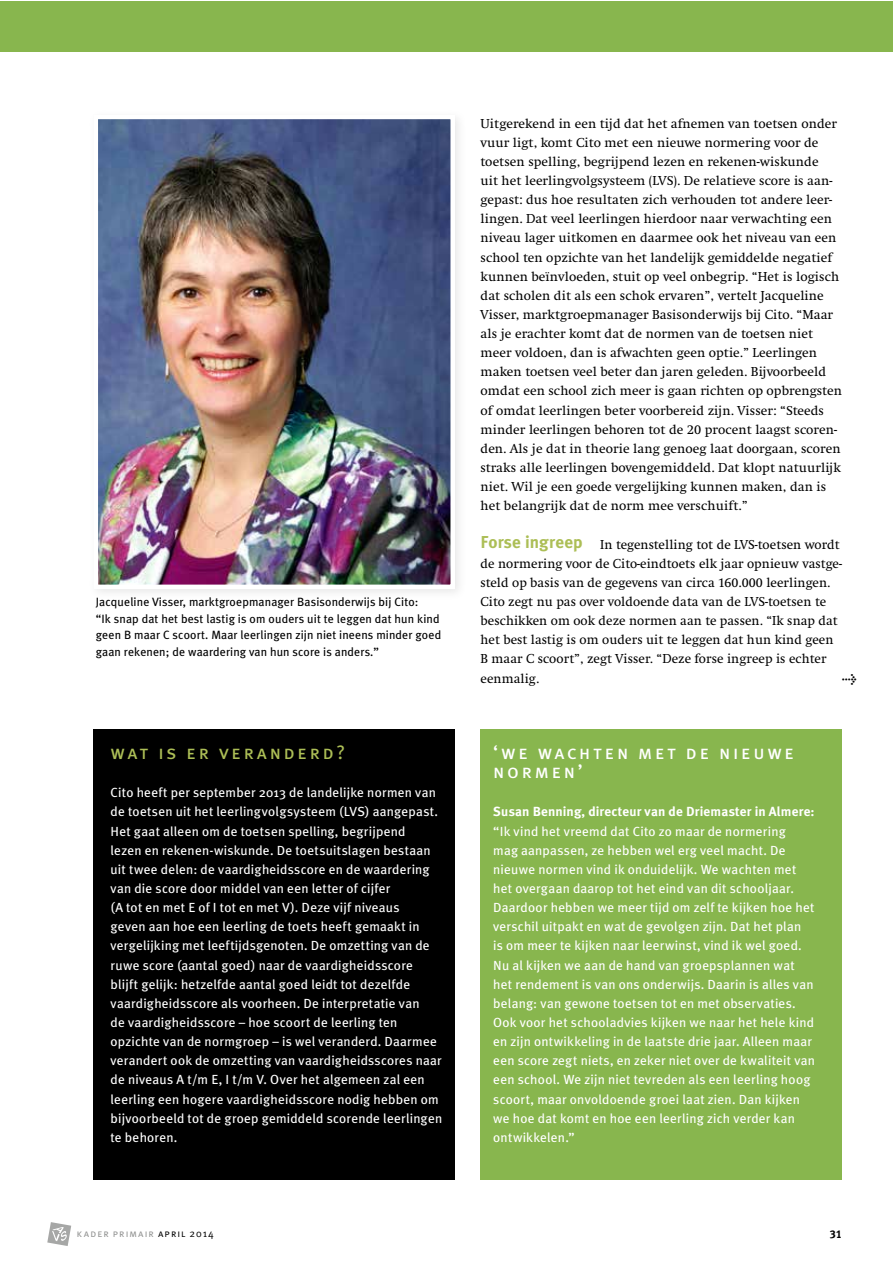
<style>
.page{position:relative;width:893px;height:1263px;background:#fff}
.page>*{position:absolute;margin:0;border:0;box-sizing:border-box;transform-origin:0 0}
.t1{font:19.5px/19.2px "Meta Plus Book Caps";letter-spacing:.14em;color:#fff}
.t2{font:19.5px "Meta Plus Book Caps";letter-spacing:.14em;color:#acbe56}
.t3{font:13.5px/19.2px "Swift";letter-spacing:.005em;color:#000}
.t4{font:13.2px/19.2px "Meta Plus";letter-spacing:.015em;color:#fff}
.t5{font:700 13.2px "Meta Plus";letter-spacing:.01em;color:#fff}
.t6{font:12px/16.5px "Meta Plus";letter-spacing:.01em;color:#000}
.t7{font:700 12px "Meta Plus";color:#000}
.t8{font:11.25px "Meta Plus Bold Caps";color:#000}
.t9{font:10.5px "Meta Plus Normal Caps";letter-spacing:.095em;color:#919291}
.s1{font-family:"Meta Plus";font-weight:700;font-size:17.25px;color:#acbe56}
.s2{color:#000}
.s3{font-family:"Meta Plus Normal";color:#000}
</style>
<div class="page">
<div style="left:88px;top:109px;width:379px;height:492px;background:#fbfbfb"></div>
<img style="left:99px;top:120px;width:351px;height:464px">
<div style="left:94px;top:115px;width:361px;height:474px;border:4px solid #fff"></div>
<div style="left:0;top:1px;width:892px;height:50px;background:#88b64e"></div>
<div style="left:94px;top:729px;width:361px;height:451px;background:#000"></div>
<div style="left:480px;top:729px;width:362px;height:451px;background:#88b64e"></div>
<svg style="left:47px;top:1222px;width:24px;height:24px"></svg>
<p class="t6" style="left:96px;top:593px;width:347px">Jacqueline Visser, marktgroepmanager Basisonderwijs bij Cito:<br>“Ik snap dat het best lastig is om ouders uit te leggen dat hun kind geen B maar C scoort. Maar leerlingen zijn niet ineens minder goed gaan rekenen; de waardering van hun score is anders.”</p>
<h1 class="t2" style="left:111px;top:741px;width:236px">wat is er veranderd?</h1>
<p class="t4" style="left:111px;top:783px;width:333px">Cito heeft per september 2013 de landelijke normen van de toetsen uit het leerlingvolgsysteem (LVS) aangepast.<br>Het gaat alleen om de toetsen spelling, begrijpend<br>lezen en rekenen-wiskunde. De toetsuitslagen bestaan uit twee delen: de vaardigheidsscore en de waardering van die score door middel van een letter of cijfer<br>(A tot en met E of I tot en met V). Deze vijf niveaus<br>geven aan hoe een leerling de toets heeft gemaakt in vergelijking met leeftijdsgenoten. De omzetting van de ruwe score (aantal goed) naar de vaardigheidsscore blijft gelijk: hetzelfde aantal goed leidt tot dezelfde vaardigheidsscore als voorheen. De interpretatie van<br>de vaardigheidsscore – hoe scoort de leerling ten opzichte van de normgroep – is wel veranderd. Daarmee verandert ook de omzetting van vaardigheidsscores naar de niveaus A t/m E, I t/m V. Over het algemeen zal een leerling een hogere vaardigheidsscore nodig hebben om bijvoorbeeld tot de groep gemiddeld scorende leerlingen te behoren.</p>
<p class="t3" style="left:480px;top:114px;width:363px">Uitgerekend in een tijd dat het afnemen van toetsen onder vuur ligt, komt Cito met een nieuwe normering voor de toetsen spelling, begrijpend lezen en rekenen-wiskunde<br>uit het leerlingvolgsysteem (LVS). De relatieve score is aan&shy;gepast: dus hoe resultaten zich verhouden tot andere leer&shy;lingen. Dat veel leerlingen hierdoor naar verwachting een niveau lager uitkomen en daarmee ook het niveau van een school ten opzichte van het landelijk gemiddelde negatief kunnen beïnvloeden, stuit op veel onbegrip. “Het is logisch dat scholen dit als een schok ervaren”, vertelt Jacqueline Visser, marktgroepmanager Basisonderwijs bij Cito. “Maar als je erachter komt dat de normen van de toetsen niet meer voldoen, dan is afwachten geen optie.” Leerlingen maken toetsen veel beter dan jaren geleden. Bijvoorbeeld omdat een school zich meer is gaan richten op opbrengsten of omdat leerlingen beter voorbereid zijn. Visser: “Steeds minder leerlingen behoren tot de 20 procent laagst scoren&shy;den. Als je dat in theorie lang genoeg laat doorgaan, scoren straks alle leerlingen bovengemiddeld. Dat klopt natuurlijk niet. Wil je een goede vergelijking kunnen maken, dan is het belangrijk dat de norm mee verschuift.”</p>
<p class="t3" style="left:480px;top:535px;width:363px"><span class="s1">Forse ingreep</span> In tegenstelling tot de LVS-toetsen wordt de normering voor de Cito-eindtoets elk jaar opnieuw vastge&shy;steld op basis van de gegevens van circa 160.000 leerlingen.<br>Cito zegt nu pas over voldoende data van de LVS-toetsen te beschikken om ook deze normen aan te passen. “Ik snap dat het best lastig is om ouders uit te leggen dat hun kind geen B maar C scoort”, zegt Visser. “Deze forse ingreep is echter eenmalig.</p>
<p class="t7" style="left:842px;top:671px;width:17px">&gt;</p>
<h1 class="t1" style="left:493px;top:742px;width:302px">‘we wachten met de nieuwe normen’</h1>
<p class="t5" style="left:493px;top:804px;width:323px">Susan Benning, directeur van de Driemaster in Almere:</p>
<p class="t4" style="left:493px;top:821px;width:323px">“Ik vind het vreemd dat Cito zo maar de normering<br>mag aanpassen, ze hebben wel erg veel macht. De nieuwe normen vind ik onduidelijk. We wachten met het overgaan daarop tot het eind van dit schooljaar.<br>Daardoor hebben we meer tijd om zelf te kijken hoe het verschil uitpakt en wat de gevolgen zijn. Dat het plan<br>is om meer te kijken naar leerwinst, vind ik wel goed.<br>Nu al kijken we aan de hand van groepsplannen wat het rendement is van ons onderwijs. Daarin is alles van belang: van gewone toetsen tot en met observaties.<br>Ook voor het schooladvies kijken we naar het hele kind en zijn ontwikkeling in de laatste drie jaar. Alleen maar een score zegt niets, en zeker niet over de kwaliteit van een school. We zijn niet tevreden als een leerling hoog scoort, maar onvoldoende groei laat zien. Dan kijken we hoe dat komt en hoe een leerling zich verder kan ontwikkelen.”</p>
<p class="t9" style="left:77px;top:1228px;width:138px">kader primair <span class="s2">april</span> <span class="s3">2014</span></p>
<p class="t8" style="left:830px;top:1227px;width:14px">31</p>
</div>
